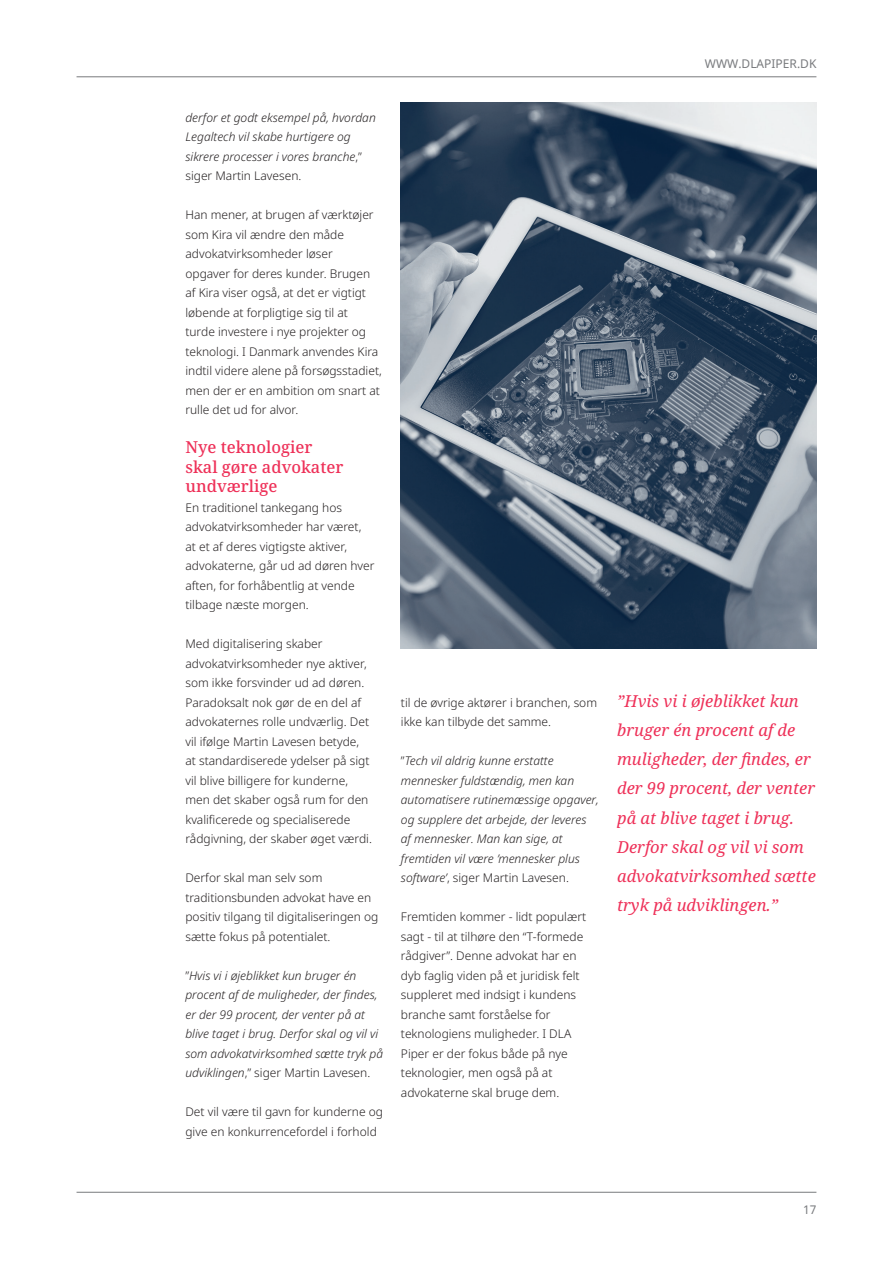
<style>
.page{position:relative;width:893px;height:1263px;background:#fff}
.page>*{position:absolute;margin:0;border:0;box-sizing:border-box;transform-origin:0 0}
.t1{font:italic 16.5px/29.2px "Noto Serif";color:#ee3058}
.t2{font:500 16.5px/19.5px "Noto Serif";color:#ee3058}
.t3{font:300 12px/19.5px "Noto Sans";color:#231f20}
.t4{font:italic 300 12px/19.5px "Noto Sans";color:#231f20}
.t5{font:12px "Noto Sans";color:#787a7d}
.s1{font-style:normal}
</style>
<div class="page">
<hr style="left:77px;top:1192px;width:739px;height:1px;background:#787a7d">
<hr style="left:77px;top:77px;width:739px;height:1px;background:#787a7d">
<img style="left:401px;top:102px;width:415px;height:546px">
<p class="t4" style="left:185px;top:108px;width:192px">derfor et godt eksempel på, hvordan<br>Legaltech vil skabe hurtigere og sikrere processer i vores branche<span class="s1">,” siger Martin Lavesen.</span></p>
<p class="t3" style="left:185px;top:205px;width:198px">Han mener, at brugen af værktøjer som Kira vil ændre den måde advokatvirksomheder løser<br>opgaver for deres kunder. Brugen af Kira viser også, at det er vigtigt løbende at forpligtige sig til at<br>turde investere i nye projekter og teknologi. I Danmark anvendes Kira indtil videre alene på forsøgsstadiet, men der er en ambition om snart at rulle det ud for alvor.</p>
<h1 class="t2" style="left:185px;top:438px;width:159px">Nye teknologier skal gøre advokater undværlige</h1>
<p class="t3" style="left:185px;top:498px;width:191px">En traditionel tankegang hos advokatvirksomheder har været, at et af deres vigtigste aktiver, advokaterne, går ud ad døren hver aften, for forhåbentlig at vende tilbage næste morgen.</p>
<p class="t3" style="left:185px;top:634px;width:188px">Med digitalisering skaber advokatvirksomheder nye aktiver, som ikke forsvinder ud ad døren.<br>Paradoksalt nok gør de en del af advokaternes rolle undværlig. Det vil ifølge Martin Lavesen betyde, at standardiserede ydelser på sigt vil blive billigere for kunderne, men det skaber også rum for den kvalificerede og specialiserede rådgivning, der skaber øget værdi.</p>
<p class="t3" style="left:185px;top:868px;width:195px">Derfor skal man selv som traditionsbunden advokat have en positiv tilgang til digitaliseringen og sætte fokus på potentialet.</p>
<p class="t4" style="left:185px;top:966px;width:199px"><span class="s1">”</span>Hvis vi i øjeblikket kun bruger én procent af de muligheder, der findes, er der 99 procent, der venter på at blive taget i brug. Derfor skal og vil vi som advokatvirksomhed sætte tryk på udviklingen<span class="s1">,” siger Martin Lavesen.</span></p>
<p class="t3" style="left:185px;top:1102px;width:199px">Det vil være til gavn for kunderne og give en konkurrencefordel i forhold</p>
<p class="t3" style="left:401px;top:693px;width:198px">til de øvrige aktører i branchen, som ikke kan tilbyde det samme.</p>
<p class="t4" style="left:401px;top:751px;width:199px"><span class="s1">”</span>Tech vil aldrig kunne erstatte mennesker fuldstændig, men kan automatisere rutinemæssige opgaver, og supplere det arbejde, der leveres af mennesker. Man kan sige, at fremtiden vil være ’mennesker plus software’<span class="s1">, siger Martin Lavesen.</span></p>
<p class="t3" style="left:401px;top:907px;width:187px">Fremtiden kommer - lidt populært sagt - til at tilhøre den “T-formede rådgiver”. Denne advokat har en dyb faglig viden på et juridisk felt suppleret med indsigt i kundens branche samt forståelse for teknologiens muligheder. I DLA<br>Piper er der fokus både på nye teknologier, men også på at advokaterne skal bruge dem.</p>
<p class="t5" style="left:705px;top:56px;width:113px">WWW.DLAPIPER.DK</p>
<h1 class="t1" style="left:617px;top:686px;width:200px">”Hvis vi i øjeblikket kun bruger én procent af de muligheder, der findes, er der 99 procent, der venter på at blive taget i brug.<br>Derfor skal og vil vi som advokatvirksomhed sætte tryk på udviklingen.”</h1>
<p class="t5" style="left:803px;top:1201px;width:15px">17</p>
</div>
